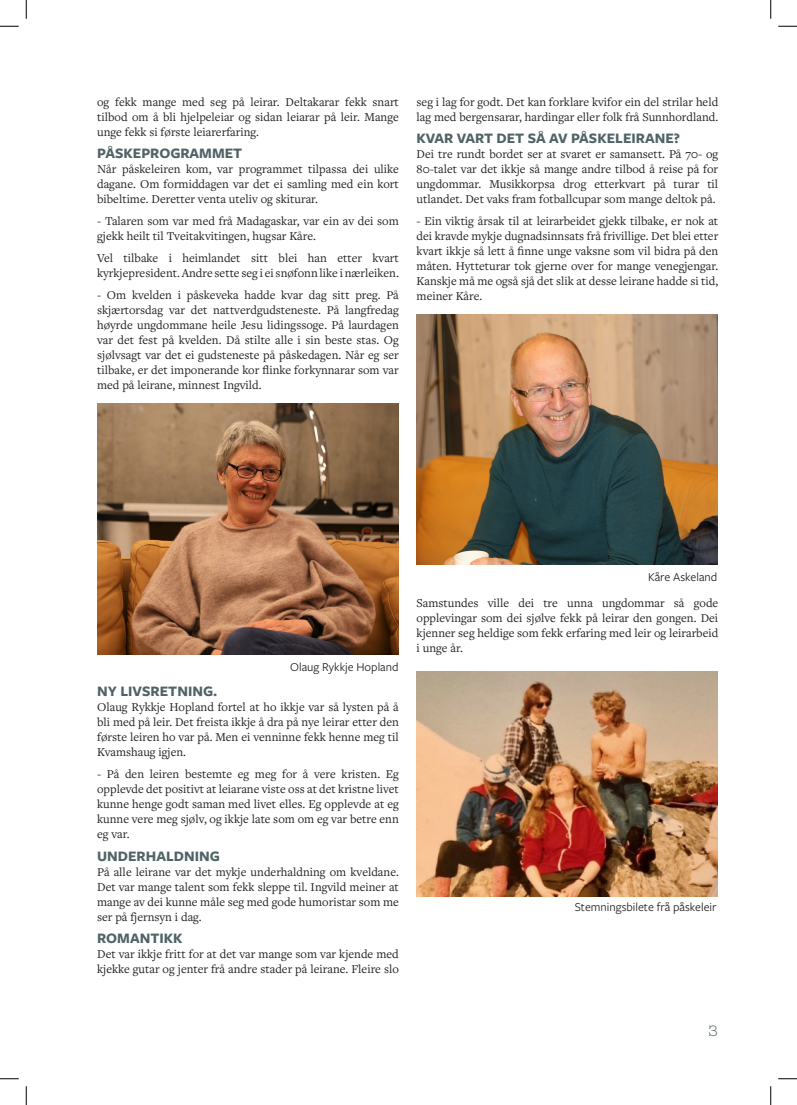
<style>
.page{position:relative;width:797px;height:1105px;background:#fff}
.page>*{position:absolute;margin:0;border:0;box-sizing:border-box;transform-origin:0 0}
.Brødtekst{font:700 15px "Freight Sans Pro";color:#516366}
.Brødtekst-2{font:12.5px/15px "Freight Text Pro";color:#231f20;text-align:justify}
.Undertittel{font:12.5px/15px "Freight Text Pro";color:#231f20;text-align:justify}
.Bildetekst{font:12.5px "Freight Sans Pro";color:#231f20}
.t1{font:12.5px "Maritime Champion";color:#516366}
</style>
<div class="page">
<img style="left:417px;top:314px;width:300px;height:251px">
<img style="left:416px;top:671px;width:301px;height:225px">
<img style="left:98px;top:404px;width:300px;height:250px">
<svg style="left:0;top:25px;width:19px;height:2px"></svg>
<svg style="left:778px;top:25px;width:19px;height:2px"></svg>
<svg style="left:0;top:1078px;width:19px;height:1px"></svg>
<svg style="left:778px;top:1078px;width:19px;height:1px"></svg>
<svg style="left:25px;top:0;width:2px;height:19px"></svg>
<svg style="left:25px;top:1086px;width:2px;height:19px"></svg>
<svg style="left:770px;top:0;width:1px;height:19px"></svg>
<svg style="left:770px;top:1086px;width:1px;height:19px"></svg>
<p class="Brødtekst-2" style="left:97px;top:94px;width:303px">og fekk mange med seg på leirar. Deltakarar fekk snart tilbod om å bli hjelpeleiar og sidan leiarar på leir. Mange unge fekk si første leiarerfaring.</p>
<p class="Brødtekst" style="left:97px;top:143px;width:147px">PÅSKEPROGRAMMET</p>
<p class="Undertittel" style="left:97px;top:161px;width:303px">Når påskeleiren kom, var programmet tilpassa dei ulike dagane. Om formiddagen var det ei samling med ein kort bibeltime. Deretter venta uteliv og skiturar.</p>
<p class="Brødtekst-2" style="left:97px;top:213px;width:303px">- Talaren som var med frå Madagaskar, var ein av dei som gjekk heilt til Tveitakvitingen, hugsar Kåre.</p>
<p class="Brødtekst-2" style="left:97px;top:250px;width:303px">Vel tilbake i heimlandet sitt blei han etter kvart kyrkjepresident. Andre sette seg i ei snøfonn like i nærleiken.</p>
<p class="Brødtekst-2" style="left:97px;top:287px;width:303px">- Om kvelden i påskeveka hadde kvar dag sitt preg. På skjærtorsdag var det nattverdgudsteneste. På langfredag høyrde ungdommane heile Jesu lidingssoge. På laurdagen var det fest på kvelden. Då stilte alle i sin beste stas. Og sjølvsagt var det ei gudsteneste på påskedagen. Når eg ser tilbake, er det imponerande kor flinke forkynnarar som var med på leirane, minnest Ingvild.</p>
<p class="Undertittel" style="left:416px;top:94px;width:303px">seg i lag for godt. Det kan forklare kvifor ein del strilar held lag med bergensarar, hardingar eller folk frå Sunnhordland.</p>
<p class="Brødtekst" style="left:416px;top:128px;width:265px">KVAR VART DET SÅ AV PÅSKELEIRANE?</p>
<p class="Undertittel" style="left:416px;top:146px;width:303px">Dei tre rundt bordet ser at svaret er samansett. På 70- og 80-talet var det ikkje så mange andre tilbod å reise på for ungdommar. Musikkorpsa drog etterkvart på turar til utlandet. Det vaks fram fotballcupar som mange deltok på.</p>
<p class="Brødtekst-2" style="left:416px;top:213px;width:303px">- Ein viktig årsak til at leirarbeidet gjekk tilbake, er nok at dei kravde mykje dugnadsinnsats frå frivillige. Det blei etter kvart ikkje så lett å finne unge vaksne som vil bidra på den måten. Hytteturar tok gjerne over for mange venegjengar.<br>Kanskje må me også sjå det slik at desse leirane hadde si tid, meiner Kåre.</p>
<p class="Bildetekst" style="left:290px;top:659px;width:110px">Olaug Rykkje Hopland</p>
<p class="Brødtekst" style="left:97px;top:681px;width:122px">NY LIVSRETNING.</p>
<p class="Undertittel" style="left:97px;top:699px;width:303px">Olaug Rykkje Hopland fortel at ho ikkje var så lysten på å bli med på leir. Det freista ikkje å dra på nye leirar etter den første leiren ho var på. Men ei venninne fekk henne meg til Kvamshaug igjen.</p>
<p class="Brødtekst-2" style="left:97px;top:766px;width:303px">- På den leiren bestemte eg meg for å vere kristen. Eg opplevde det positivt at leiarane viste oss at det kristne livet kunne henge godt saman med livet elles. Eg opplevde at eg kunne vere meg sjølv, og ikkje late som om eg var betre enn eg var.</p>
<p class="Brødtekst" style="left:97px;top:845px;width:124px">UNDERHALDNING</p>
<p class="Undertittel" style="left:97px;top:863px;width:303px">På alle leirane var det mykje underhaldning om kveldane.<br>Det var mange talent som fekk sleppe til. Ingvild meiner at mange av dei kunne måle seg med gode humoristar som me ser på fjernsyn i dag.</p>
<p class="Brødtekst" style="left:97px;top:927px;width:87px">ROMANTIKK</p>
<p class="Undertittel" style="left:97px;top:946px;width:303px">Det var ikkje fritt for at det var mange som var kjende med kjekke gutar og jenter frå andre stader på leirane. Fleire slo</p>
<p class="Bildetekst" style="left:648px;top:569px;width:71px">Kåre Askeland</p>
<p class="Brødtekst-2" style="left:416px;top:595px;width:303px">Samstundes ville dei tre unna ungdommar så gode opplevingar som dei sjølve fekk på leirar den gongen. Dei kjenner seg heldige som fekk erfaring med leir og leirarbeid i unge år.</p>
<p class="Bildetekst" style="left:575px;top:899px;width:143px">Stemningsbilete frå påskeleir</p>
<p class="t1" style="left:708px;top:1021px;width:11px">3</p>
</div>
